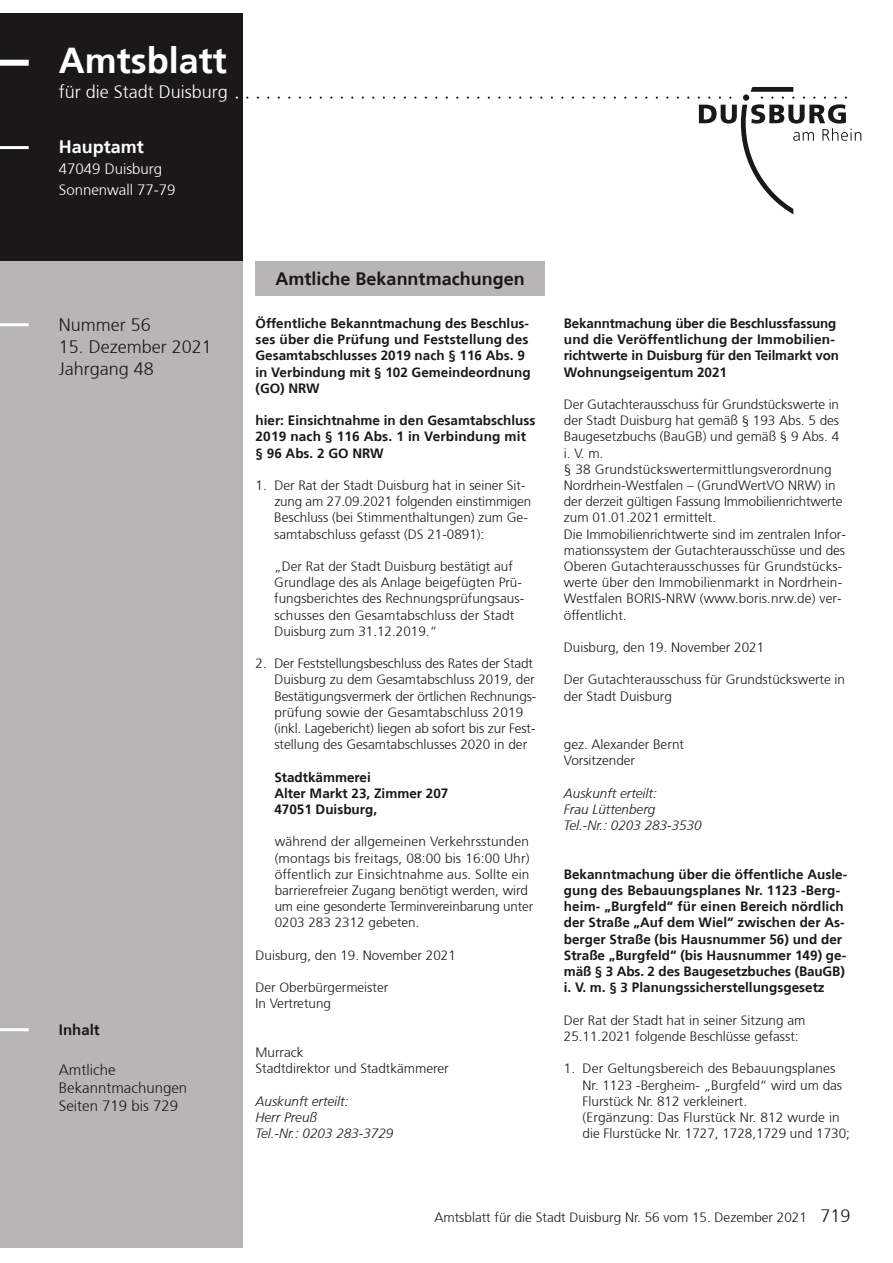
<style>
.page{position:relative;width:893px;height:1263px;background:#fff}
.page>*{position:absolute;margin:0;border:0;box-sizing:border-box;transform-origin:0 0}
.t1{font:150px "Duisburg Logo";color:#1b1917}
.t2{font:700 36px "Frutiger 65";color:#fff}
.t3{font:300 18px/21.6px "Frutiger 45";color:#1b1917}
.t4{font:700 18px "Frutiger 65";color:#1b1917}
.t5{font:300 18px "Frutiger 45";color:#fff}
.t6{font:700 18px "Frutiger 65";color:#fff}
.t7{font:300 15px/18px "Frutiger 45";color:#1b1917}
.t8{font:300 15px/21px "Frutiger 45";color:#fff}
.t9{font:700 15px "Frutiger 65";color:#1b1917}
.t10{font:300 13.5px/16.2px "Frutiger 45";color:#1b1917}
.t11{font:700 13.5px/16.2px "Frutiger 65";color:#1b1917}
.t12{font:italic 300 13.5px/16.2px "Frutiger 46";color:#1b1917}
.s1{font-size:18px}
</style>
<div class="page">
<div style="left:0;top:13px;width:242px;height:251px;background:#1b1917"></div>
<div style="left:0;top:261px;width:242px;height:987px;background:#b7b6b5"></div>
<div style="left:0;top:60px;width:29px;height:6px;background:#fff"></div>
<hr style="left:0;top:146px;width:29px;height:3px;background:#fff">
<hr style="left:0;top:323px;width:29px;height:3px;background:#fff">
<hr style="left:0;top:1028px;width:29px;height:3px;background:#fff">
<div style="left:256px;top:261px;width:289px;height:35px;background:#b7b6b5"></div>
<h2 class="t2" style="left:59px;top:39px;width:170px">Amtsblatt</h2>
<h3 class="t5" style="left:59px;top:82px;width:171px">für die Stadt Duisburg</h3>
<h3 class="t6" style="left:59px;top:137px;width:87px">Hauptamt</h3>
<p class="t8" style="left:59px;top:159px;width:118px">47049 Duisburg<br>Sonnenwall 77-79</p>
<h1 class="t1" style="left:246px;top:-41px;width:616px">.........................................L</h1>
<h3 class="t3" style="left:59px;top:315px;width:94px">Nummer 56</h3>
<h3 class="t3" style="left:59px;top:336px;width:155px">15. Dezember 2021<br>Jahrgang 48</h3>
<p class="t9" style="left:59px;top:1021px;width:42px">Inhalt</p>
<p class="t7" style="left:59px;top:1061px;width:130px">Amtliche<br>Bekanntmachungen<br>Seiten 719 bis 729</p>
<h3 class="t4" style="left:276px;top:268px;width:251px">Amtliche Bekanntmachungen</h3>
<p class="t11" style="left:256px;top:315px;width:277px">Öffentliche Bekanntmachung des Beschlus&shy;ses über die Prüfung und Feststellung des Gesamtabschlusses 2019 nach § 116 Abs. 9 in Verbindung mit § 102 Gemeindeordnung (GO) NRW</p>
<p class="t11" style="left:256px;top:412px;width:281px">hier: Einsichtnahme in den Gesamtabschluss<br>2019 nach § 116 Abs. 1 in Verbindung mit § 96 Abs. 2 GO NRW</p>
<p class="t10" style="left:274px;top:477px;width:258px;text-indent:-19px">1. Der Rat der Stadt Duisburg hat in seiner Sit&shy;zung am 27.09.2021 folgenden einstimmigen Beschluss (bei Stimmenthaltungen) zum Ge&shy;samtabschluss gefasst (DS 21-0891):</p>
<p class="t10" style="left:274px;top:558px;width:251px">„Der Rat der Stadt Duisburg bestätigt auf Grundlage des als Anlage beigefügten Prü&shy;fungsberichtes des Rechnungsprüfungsaus&shy;schusses den Gesamtabschluss der Stadt Duisburg zum 31.12.2019.“</p>
<p class="t10" style="left:274px;top:656px;width:263px;text-indent:-19px">2. Der Feststellungsbeschluss des Rates der Stadt Duisburg zu dem Gesamtabschluss 2019, der Bestätigungsvermerk der örtlichen Rechnungs&shy;prüfung sowie der Gesamtabschluss 2019 (inkl. Lagebericht) liegen ab sofort bis zur Fest&shy;stellung des Gesamtabschlusses 2020 in der</p>
<p class="t11" style="left:274px;top:769px;width:176px">Stadtkämmerei<br>Alter Markt 23, Zimmer 207<br>47051 Duisburg,</p>
<p class="t10" style="left:275px;top:834px;width:260px">während der allgemeinen Verkehrsstunden (montags bis freitags, 08:00 bis 16:00 Uhr) öffentlich zur Einsichtnahme aus. Sollte ein barrierefreier Zugang benötigt werden, wird um eine gesonderte Terminvereinbarung unter 0203 283 2312 gebeten.</p>
<p class="t10" style="left:256px;top:947px;width:202px">Duisburg, den 19. November 2021</p>
<p class="t10" style="left:256px;top:980px;width:134px">Der Oberbürgermeister<br>In Vertretung</p>
<p class="t10" style="left:256px;top:1044px;width:195px">Murrack<br>Stadtdirektor und Stadtkämmerer</p>
<p class="t12" style="left:256px;top:1093px;width:139px">Auskunft erteilt:<br>Herr Preuß<br>Tel.-Nr.: 0203 283-3729</p>
<p class="t11" style="left:564px;top:315px;width:276px">Bekanntmachung über die Beschlussfassung und die Veröffentlichung der Immobilien&shy;richtwerte in Duisburg für den Teilmarkt von Wohnungseigentum 2021</p>
<p class="t10" style="left:564px;top:396px;width:283px">Der Gutachterausschuss für Grundstückswerte in der Stadt Duisburg hat gemäß § 193 Abs. 5 des Baugesetzbuchs (BauGB) und gemäß § 9 Abs. 4 i. V. m.<br>§ 38 Grundstückswertermittlungsverordnung Nordrhein-Westfalen – (GrundWertVO NRW) in der derzeit gültigen Fassung Immobilienrichtwerte zum 01.01.2021 ermittelt.<br>Die Immobilienrichtwerte sind im zentralen Infor&shy;mationssystem der Gutachterausschüsse und des Oberen Gutachterausschusses für Grundstücks&shy;werte über den Immobilienmarkt in Nordrhein-Westfalen BORIS-NRW (www.boris.nrw.de) ver&shy;öffentlicht.</p>
<p class="t10" style="left:564px;top:639px;width:202px">Duisburg, den 19. November 2021</p>
<p class="t10" style="left:564px;top:672px;width:283px">Der Gutachterausschuss für Grundstückswerte in der Stadt Duisburg</p>
<p class="t10" style="left:564px;top:737px;width:122px">gez. Alexander Bernt<br>Vorsitzender</p>
<p class="t12" style="left:564px;top:785px;width:139px">Auskunft erteilt:<br>Frau Lüttenberg<br>Tel.-Nr.: 0203 283-3530</p>
<p class="t11" style="left:564px;top:866px;width:285px">Bekanntmachung über die öffentliche Ausle&shy;gung des Bebauungsplanes Nr. 1123 -Berg&shy;heim- „Burgfeld“ für einen Bereich nördlich der Straße „Auf dem Wiel“ zwischen der As&shy;berger Straße (bis Hausnummer 56) und der Straße „Burgfeld“ (bis Hausnummer 149) ge&shy;mäß § 3 Abs. 2 des Baugesetzbuches (BauGB) i. V. m. § 3 Planungssicherstellungsgesetz</p>
<p class="t10" style="left:564px;top:1012px;width:243px">Der Rat der Stadt hat in seiner Sitzung am<br>25.11.2021 folgende Beschlüsse gefasst:</p>
<p class="t10" style="left:583px;top:1061px;width:269px;text-indent:-19px">1. Der Geltungsbereich des Bebauungsplanes Nr. 1123 -Bergheim- „Burgfeld“ wird um das Flurstück Nr. 812 verkleinert.<br>(Ergänzung: Das Flurstück Nr. 812 wurde in die Flurstücke Nr. 1727, 1728,1729 und 1730;</p>
<p class="t10" style="left:434px;top:1209px;width:417px">Amtsblatt für die Stadt Duisburg Nr. 56 vom 15. Dezember 2021 <span class="s1">719</span></p>
</div>
